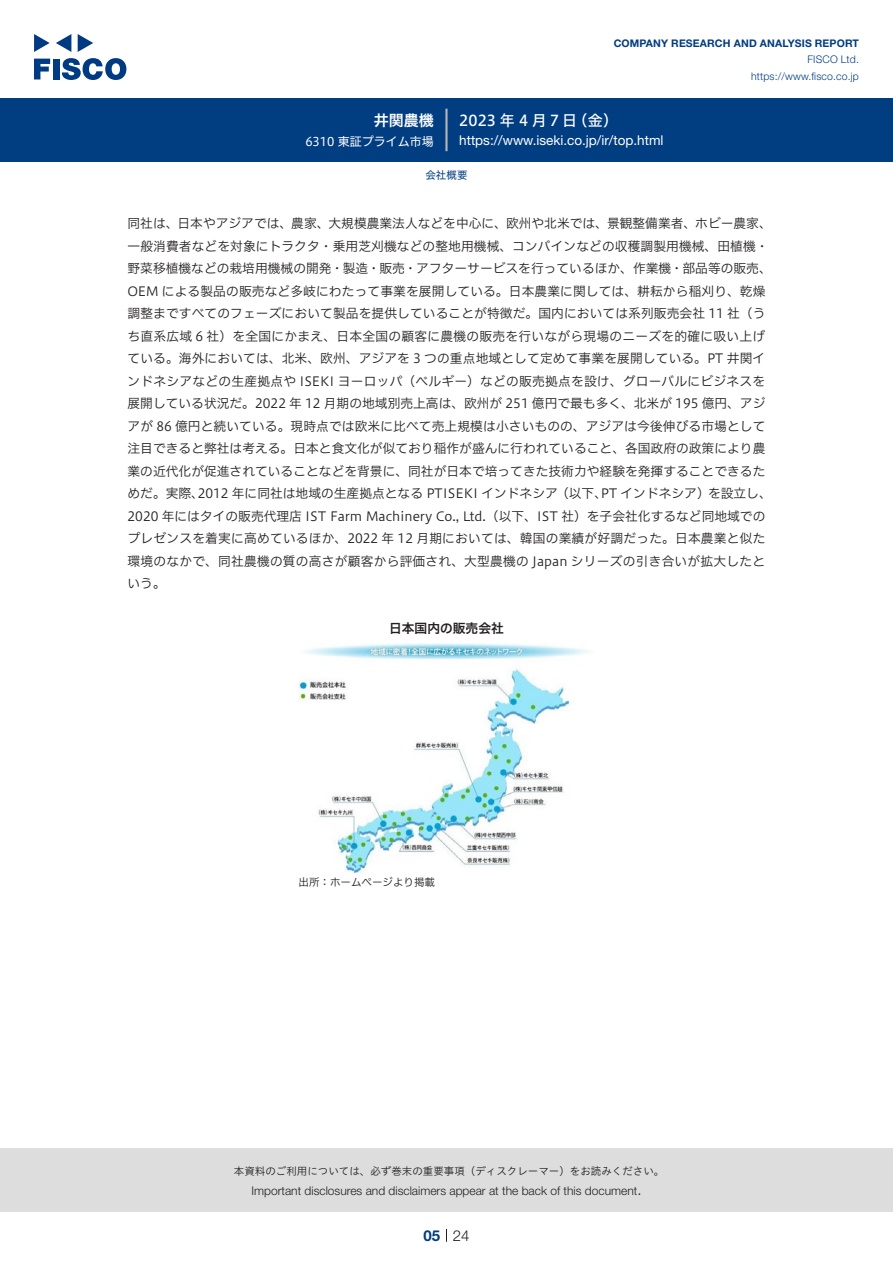
<style>
.page{position:relative;width:893px;height:1263px;background:#fff}
.page>*{position:absolute;margin:0;border:0;box-sizing:border-box;transform-origin:0 0}
.t1{font:15px "Hiragino UD Sans F Std N W5";letter-spacing:.21em;color:#fff}
.t2{font:15px "Hiragino UD Sans F Std N W6";color:#fff}
.t3{font:300 15px "Helvetica Neue LT Std";color:#231f20}
.t4{font:700 15px "Helvetica Neue LT Std";color:#003d81}
.t5{font:13.5px "Helvetica Neue LT Std";color:#fff}
.t6{font:12.75px/22.5px "Hiragino UD Sans F Std N W3";letter-spacing:.005em;color:#231f20}
.t7{font:12.75px "Hiragino UD Sans F Std N W6";color:#231f20}
.t8{font:300 12px "Helvetica Neue LT Std";color:#231f20}
.t9{font:12px "Hiragino UD Sans F Std N W4";color:#fff}
.t10{font:10.5px "Hiragino UD Sans Std W3";color:#231f20}
.t11{font:700 10.5px "Helvetica Neue LT Std";letter-spacing:.015em;color:#003d81}
.t12{font:300 10.5px/16.5px "Helvetica Neue LT Std";letter-spacing:.015em;color:#003d81;text-align:right}
.t13{font:10.5px "Hiragino UD Sans F Std N W3";color:#231f20}
.t14{font:10.5px "Hiragino UD Sans F Std N W4";color:#003d81}
</style>
<div class="page">
<div style="left:0;top:1148px;width:893px;height:64px;background:#ddd"></div>
<svg style="left:34px;top:59px;width:16px;height:20px"></svg>
<div style="left:53px;top:59px;width:6px;height:20px;background:#003a83"></div>
<svg style="left:62px;top:58px;width:64px;height:22px"></svg>
<svg style="left:34px;top:34px;width:16px;height:18px"></svg>
<svg style="left:78px;top:34px;width:15px;height:18px"></svg>
<svg style="left:56px;top:34px;width:15px;height:18px"></svg>
<div style="left:0;top:98px;width:893px;height:64px;background:#003d81"></div>
<hr style="left:445px;top:109px;width:3px;height:42px;background:#b5b5b6">
<svg style="left:446px;top:1229px;width:1px;height:13px"></svg>
<img style="left:298px;top:643px;width:291px;height:230px">
<p class="t2" style="left:374px;top:109px;width:62px">井関農機</p>
<p class="t9" style="left:305px;top:132px;width:130px">6310 東証プライム市場</p>
<p class="t11" style="left:614px;top:37px;width:247px">COMPANY RESEARCH AND ANALYSIS REPORT</p>
<p class="t12" style="left:751px;top:51px;width:109px">FISCO Ltd. https://www.fisco.co j p.</p>
<p class="t1" style="left:459px;top:109px;width:119px">2023年4月7日</p>
<p class="t1" style="left:572px;top:109px;width:47px">（金(</p>
<p class="t5" style="left:459px;top:132px;width:206px">https://www.iseki.co j p. /i r/ top.html</p>
<p class="t14" style="left:425px;top:167px;width:43px">会社概要</p>
<p class="t6" style="left:128px;top:211px;width:646px">同社は、日本やアジアでは、農家、大規模農業法人などを中心に、欧州や北米では、景観整備業者、ホビー農家、</p>
<p class="t6" style="left:128px;top:234px;width:642px">一般消費者などを対象にトラクタ・乗用芝刈機などの整地用機械、コンバインなどの収穫調製用機械、田植機・</p>
<p class="t6" style="left:128px;top:256px;width:646px">野菜移植機などの栽培用機械の開発・製造・販売・アフターサービスを行っているほか、作業機・部品等の販売、</p>
<p class="t6" style="left:128px;top:279px;width:639px">OEM による製品の販売など多岐にわたって事業を展開している。日本農業に関しては、耕耘から稲刈り、乾燥</p>
<p class="t6" style="left:128px;top:301px;width:639px">調整まですべてのフェーズにおいて製品を提供していることが特徴だ。国内においては系列販売会社 11 社（う</p>
<p class="t6" style="left:128px;top:324px;width:639px">ち直系広域 6 社）を全国にかまえ、日本全国の顧客に農機の販売を行いながら現場のニーズを的確に吸い上げ</p>
<p class="t6" style="left:128px;top:346px;width:639px">ている。海外においては、北米、欧州、アジアを 3 つの重点地域として定めて事業を展開している。PT 井関イ</p>
<p class="t6" style="left:128px;top:369px;width:639px">ンドネシアなどの生産拠点や ISEKI ヨーロッパ（ベルギー）などの販売拠点を設け、グローバルにビジネスを</p>
<p class="t6" style="left:128px;top:391px;width:639px">展開している状況だ。2022 年 12 月期の地域別売上高は、欧州が 251 億円で最も多く、北米が 195 億円、アジ</p>
<p class="t6" style="left:128px;top:414px;width:639px">アが 86 億円と続いている。現時点では欧米に比べて売上規模は小さいものの、アジアは今後伸びる市場として</p>
<p class="t6" style="left:128px;top:436px;width:639px">注目できると弊社は考える。日本と食文化が似ており稲作が盛んに行われていること、各国政府の政策により農</p>
<p class="t6" style="left:128px;top:459px;width:639px">業の近代化が促進されていることなどを背景に、同社が日本で培ってきた技術力や経験を発揮することできるた</p>
<p class="t6" style="left:601px;top:481px;width:173px">PT インドネシア）を設立し、</p>
<p class="t6" style="left:198px;top:481px;width:411px">2012 年に同社は地域の生産拠点となる PTISEKI インドネシア（以下、</p>
<p class="t6" style="left:128px;top:481px;width:639px">めだ。実際、<br>2020 年にはタイの販売代理店 IST Farm Machinery Co., Ltd （. 以下、IST 社）を子会社化するなど同地域でのプレゼンスを着実に高めているほか、2022 年 12 月期においては、韓国の業績が好調だった。日本農業と似た環境のなかで、同社農機の質の高さが顧客から評価され、大型農機の Japan シリーズの引き合いが拡大したという。</p>
<p class="t7" style="left:389px;top:619px;width:116px">日本国内の販売会社</p>
<p class="t13" style="left:298px;top:874px;width:138px">出所：ホームページより掲載</p>
<p class="t10" style="left:234px;top:1163px;width:432px">本資料のご利用については、必ず巻末の重要事項（ディスクレーマー）をお読みください。</p>
<p class="t3" style="left:637px;top:1180px;width:6px">.</p>
<p class="t8" style="left:251px;top:1183px;width:387px">Important disclosures and disclaimers appear at the back of this document</p>
<p class="t4" style="left:423px;top:1226px;width:18px">05</p>
<p class="t3" style="left:453px;top:1226px;width:18px">24</p>
</div>
